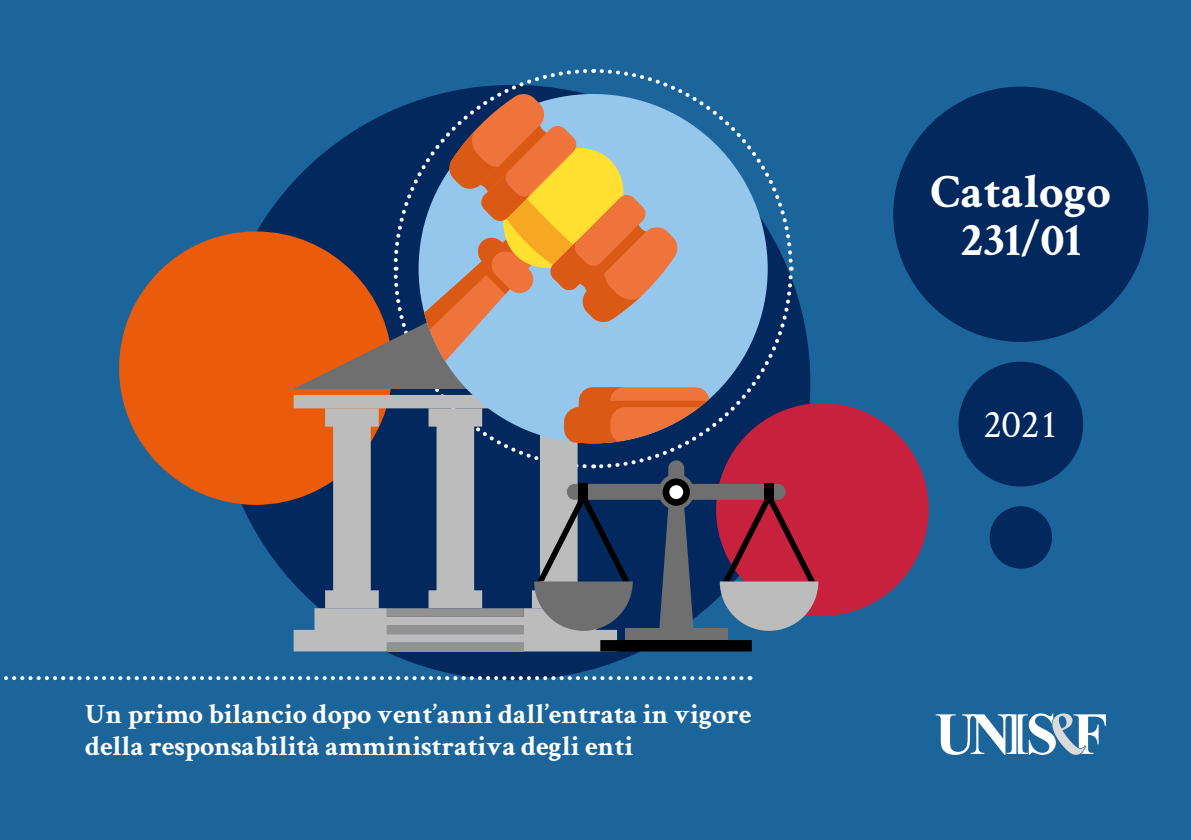
<style>
.page{position:relative;width:1191px;height:840px;background:#fff}
.page>*{position:absolute;margin:0;border:0;box-sizing:border-box;transform-origin:0 0}
.t1{font:700 48px/48px "Crimson Text";color:#fff;text-align:center}
.t2{font:40px "Crimson Text";color:#fff}
.t3{font:700 28px/32px "Crimson Text";letter-spacing:-.005em;color:#fff}
</style>
<div class="page">
<div style="left:0;top:0;width:1191px;height:839px;background:#1c659b"></div>
<svg style="left:935px;top:713px;width:171px;height:41px"></svg>
<div style="left:215px;top:85px;width:595px;height:594px;background:#03285e;border-radius:50%"></div>
<div style="left:119px;top:231px;width:273px;height:273px;background:#ea5b0b;border-radius:50%"></div>
<div style="left:716px;top:403px;width:212px;height:212px;background:#c7213d;border-radius:50%"></div>
<svg style="left:294px;top:68px;width:524px;height:583px"></svg>
<svg style="left:4px;top:675px;width:737px;height:4px"></svg>
<svg style="left:893px;top:86px;width:255px;height:256px;fill:#03285e"></svg>
<svg style="left:958px;top:361px;width:125px;height:125px"></svg>
<svg style="left:989px;top:506px;width:63px;height:62px"></svg>
<p class="t3" style="left:85px;top:697px;width:668px">Un primo bilancio dopo vent’anni dall’entrata in vigore della responsabilità amministrativa degli enti</p>
<h1 class="t1" style="left:930px;top:166px;width:182px">Catalogo<br>231/01</h1>
<h2 class="t2" style="left:983px;top:396px;width:77px">2021</h2>
</div>
